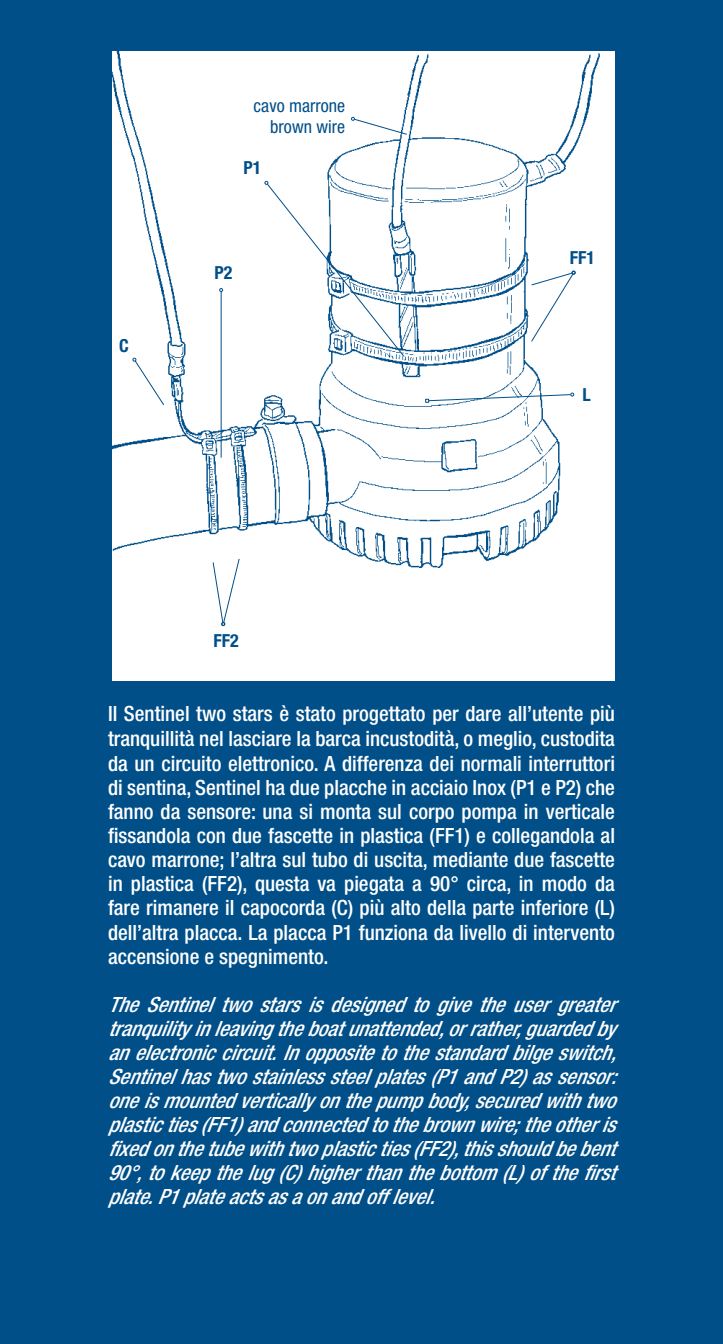
<style>
.page{position:relative;width:723px;height:1344px;background:#004f89}
.page>*{position:absolute;margin:0;border:0;box-sizing:border-box;transform-origin:0 0}
.t1{font:500 condensed 21px/24.3px "Helvetica Neue LT Std";color:#fff;text-align:justify}
.t2{font:italic 500 condensed 21px/24px "Helvetica Neue LT Std";color:#fff}
.t3{font:condensed 18px/21.6px "Helvetica Neue LT Std";color:#004f89;text-align:right}
.t4{font:700 condensed 18px "Helvetica Neue LT Std";color:#004f89}
</style>
<div class="page">
<img style="left:113px;top:51px;width:502px;height:630px">
<svg style="left:133px;top:358px;width:32px;height:48px;background:#f5f8fa"></svg>
<hr style="left:221px;top:291px;width:1px;height:167px;background:#004f89">
<svg style="left:219px;top:288px;width:4px;height:4px"></svg>
<svg style="left:264px;top:181px;width:141px;height:176px;background:#ebf1f6"></svg>
<svg style="left:530px;top:271px;width:46px;height:71px;background:#f4f7fa"></svg>
<svg style="left:425px;top:393px;width:149px;height:10px"></svg>
<svg style="left:212px;top:558px;width:28px;height:68px;background:#ecf2f6"></svg>
<svg style="left:351px;top:117px;width:57px;height:18px"></svg>
<p class="t3" style="left:254px;top:94px;width:93px">cavo marrone brown wire</p>
<p class="t4" style="left:119px;top:335px;width:11px">C</p>
<p class="t4" style="left:243px;top:157px;width:19px">P1</p>
<p class="t4" style="left:214px;top:261px;width:19px">P2</p>
<p class="t4" style="left:213px;top:630px;width:27px">FF2</p>
<p class="t4" style="left:570px;top:246px;width:27px">FF1</p>
<p class="t4" style="left:583px;top:384px;width:10px">L</p>
<p class="t1" style="left:108px;top:701px;width:508px">Il Sentinel two stars è stato progettato per dare all’utente più tranquillità nel lasciare la barca incustodità, o meglio, custodita da un circuito elettronico. A differenza dei normali interruttori di sentina, Sentinel ha due placche in acciaio Inox (P1 e P2) che fanno da sensore: una si monta sul corpo pompa in verticale fissandola con due fascette in plastica (FF1) e collegandola al cavo marrone; l’altra sul tubo di uscita, mediante due fascette in plastica (FF2), questa va piegata a 90° circa, in modo da fare rimanere il capocorda (C) più alto della parte inferiore (L) dell’altra placca. La placca P1 funziona da livello di intervento accensione e spegnimento.</p>
<p class="t2" style="left:108px;top:992px;width:514px">The Sentinel two stars is designed to give the user greater tranquility in leaving the boat unattended,or rather,guarded by an electronic circuit. In opposite to the standard bilge switch, Sentinel has two stainless steel plates (P1 and P2) as sensor: one is mounted vertically on the pump body,secured with two plastic ties (FF1) and connected to the brown wire;the other is fixed on the tube with two plastic ties (FF2),this should be bent 90°,to keep the lug (C) higher than the bottom (L) of the first plate.P1 plate acts as a on and off level.</p>
</div>
